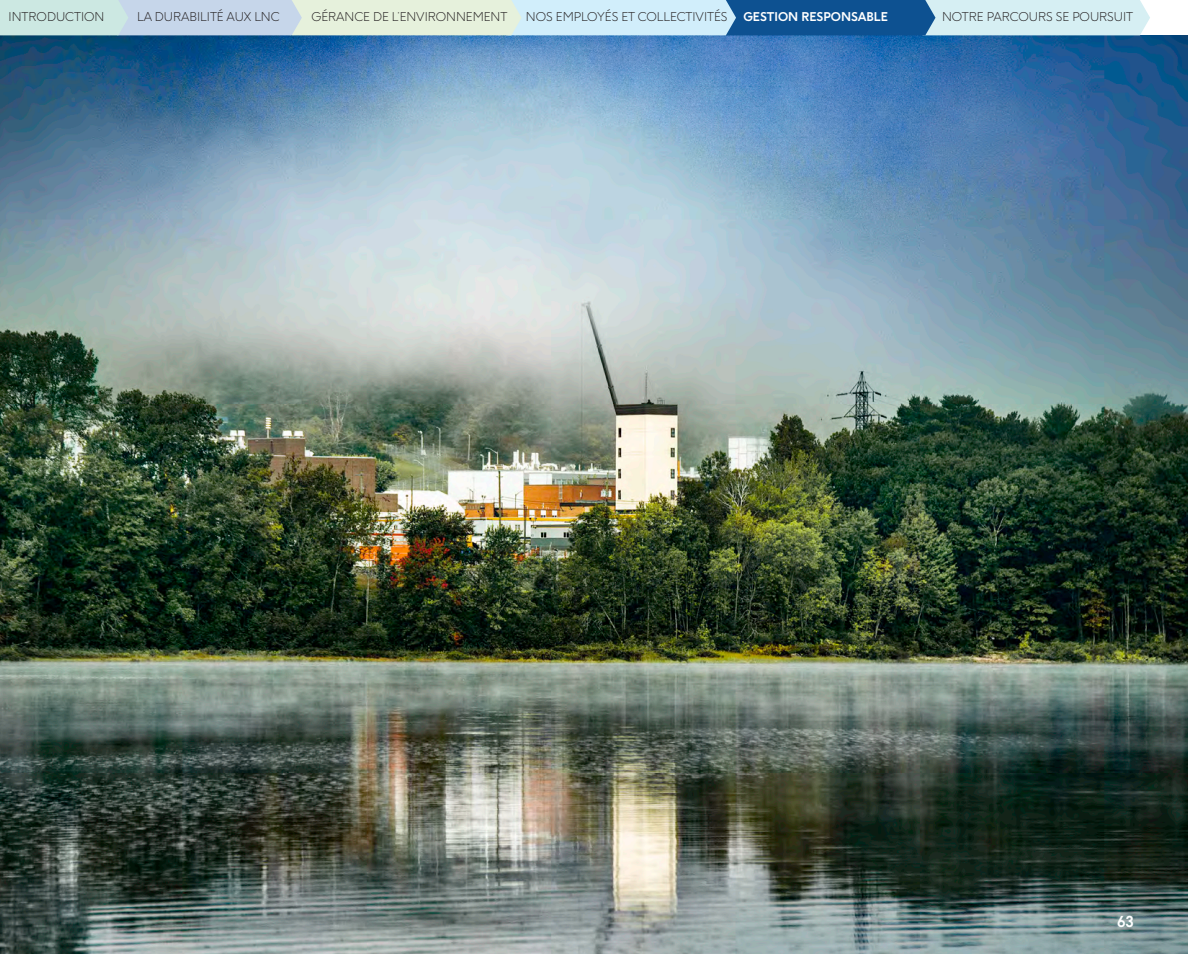
<style>
.page{position:relative;width:1188px;height:954px;background:#fff}
.page>*{position:absolute;margin:0;border:0;box-sizing:border-box;transform-origin:0 0}
.t1{font:700 15px "F37 Ginger Pro";color:#fff}
.t2{font:300 12px "F37 Ginger Pro";color:#231f20}
.t3{font:700 12px "F37 Ginger Pro";color:#fff}
</style>
<div class="page">
<img style="left:0;top:35px;width:1188px;height:918px">
<svg style="left:0;top:0;width:1150px;height:35px;background:#b1cfdb"></svg>
<p class="t2" style="left:9px;top:10px;width:97px">INTRODUCTION</p>
<p class="t2" style="left:137px;top:10px;width:144px">LA DURABILITÉ AUX LNC</p>
<p class="t2" style="left:311px;top:10px;width:197px">GÉRANCE DE L’ENVIRONNEMENT</p>
<p class="t2" style="left:526px;top:10px;width:203px">NOS EMPLOYÉS ET COLLECTIVITÉS</p>
<p class="t3" style="left:743px;top:9px;width:146px">GESTION RESPONSABLE</p>
<p class="t2" style="left:942px;top:10px;width:193px">NOTRE PARCOURS SE POURSUIT</p>
<p class="t1" style="left:1117px;top:911px;width:18px">63</p>
</div>
